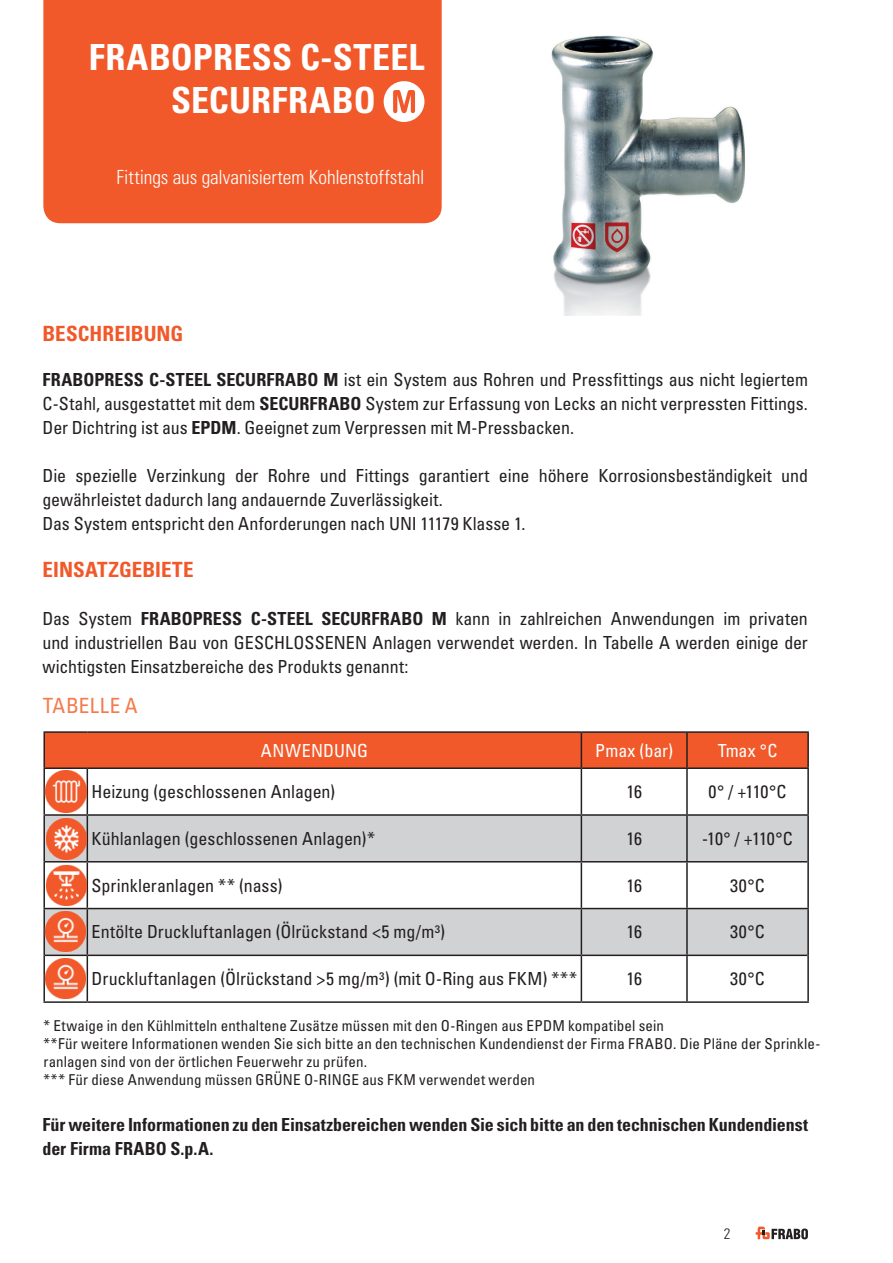
<style>
.page{position:relative;width:893px;height:1263px;background:#fff}
.page>*{position:absolute;margin:0;border:0;box-sizing:border-box;transform-origin:0 0}
.t1{font:700 condensed 36px/43.5px "Univers LT Std";letter-spacing:.005em;color:#fff}
.t2{font:700 condensed 21px "Univers LT Std";letter-spacing:.005em;color:#f1592a}
.t3{font:condensed 21px "Univers LT Std";letter-spacing:.02em;color:#f47b4c}
.t4{font:300 condensed 19.5px "Univers LT Std";letter-spacing:-.005em;color:#fff}
.t5{font:condensed 18px/24px "Univers LT Std";letter-spacing:-.005em;color:#231f20;text-align:justify}
.t6{font:700 condensed 18px/24px "Univers LT Std";letter-spacing:-.005em;color:#231f20}
.t7{font:condensed 18px "Univers LT Std";letter-spacing:.005em;color:#fff}
.t8{font:condensed 15px/18px "Univers LT Std";letter-spacing:.01em;color:#231f20}
.t9{font:300 condensed 15px "Univers LT Std";color:#231f20}
.s1{font-weight:700}
</style>
<div class="page">
<svg style="left:756px;top:1226px;width:52px;height:13px"></svg>
<div style="left:45px;top:733px;width:762px;height:34px;background:#f1592a"></div>
<svg style="left:88px;top:816px;width:719px;height:138px;fill:#d1d2d4"></svg>
<hr style="left:43px;top:731px;width:44px;height:2px;background:#231f20">
<hr style="left:43px;top:733px;width:2px;height:34px;background:#231f20">
<hr style="left:87px;top:731px;width:494px;height:2px;background:#231f20">
<hr style="left:581px;top:731px;width:106px;height:2px;background:#231f20">
<hr style="left:581px;top:733px;width:1px;height:34px;background:#231f20">
<hr style="left:687px;top:731px;width:122px;height:2px;background:#231f20">
<hr style="left:686px;top:733px;width:2px;height:34px;background:#231f20">
<hr style="left:807px;top:733px;width:2px;height:34px;background:#231f20">
<hr style="left:43px;top:767px;width:44px;height:2px;background:#231f20">
<hr style="left:87px;top:767px;width:494px;height:2px;background:#231f20">
<hr style="left:581px;top:767px;width:106px;height:2px;background:#231f20">
<hr style="left:687px;top:767px;width:122px;height:2px;background:#231f20">
<hr style="left:87px;top:861px;width:494px;height:1px;background:#231f20">
<hr style="left:581px;top:861px;width:106px;height:1px;background:#231f20">
<hr style="left:687px;top:861px;width:120px;height:1px;background:#231f20">
<hr style="left:45px;top:954px;width:42px;height:2px;background:#231f20">
<hr style="left:87px;top:954px;width:494px;height:2px;background:#231f20">
<hr style="left:581px;top:954px;width:106px;height:2px;background:#231f20">
<hr style="left:687px;top:954px;width:120px;height:2px;background:#231f20">
<hr style="left:43px;top:769px;width:2px;height:45px;background:#231f20">
<hr style="left:87px;top:769px;width:1px;height:45px;background:#231f20">
<hr style="left:581px;top:769px;width:1px;height:45px;background:#231f20">
<hr style="left:686px;top:769px;width:2px;height:45px;background:#231f20">
<hr style="left:807px;top:769px;width:2px;height:45px;background:#231f20">
<hr style="left:43px;top:814px;width:44px;height:2px;background:#231f20">
<hr style="left:43px;top:816px;width:2px;height:46px;background:#231f20">
<hr style="left:87px;top:814px;width:494px;height:2px;background:#231f20">
<hr style="left:87px;top:816px;width:1px;height:45px;background:#231f20">
<hr style="left:581px;top:814px;width:106px;height:2px;background:#231f20">
<hr style="left:581px;top:816px;width:1px;height:45px;background:#231f20">
<hr style="left:687px;top:814px;width:122px;height:2px;background:#231f20">
<hr style="left:686px;top:816px;width:2px;height:45px;background:#231f20">
<hr style="left:807px;top:816px;width:2px;height:46px;background:#231f20">
<hr style="left:43px;top:862px;width:2px;height:46px;background:#231f20">
<hr style="left:87px;top:862px;width:1px;height:46px;background:#231f20">
<hr style="left:581px;top:862px;width:1px;height:46px;background:#231f20">
<hr style="left:686px;top:862px;width:2px;height:46px;background:#231f20">
<hr style="left:807px;top:862px;width:2px;height:46px;background:#231f20">
<hr style="left:43px;top:908px;width:44px;height:1px;background:#231f20">
<hr style="left:43px;top:909px;width:2px;height:46px;background:#231f20">
<hr style="left:87px;top:908px;width:494px;height:1px;background:#231f20">
<hr style="left:87px;top:909px;width:1px;height:45px;background:#231f20">
<hr style="left:581px;top:908px;width:106px;height:1px;background:#231f20">
<hr style="left:581px;top:909px;width:1px;height:45px;background:#231f20">
<hr style="left:687px;top:908px;width:122px;height:1px;background:#231f20">
<hr style="left:686px;top:909px;width:2px;height:45px;background:#231f20">
<hr style="left:807px;top:909px;width:2px;height:46px;background:#231f20">
<hr style="left:43px;top:955px;width:2px;height:46px;background:#231f20">
<hr style="left:87px;top:956px;width:1px;height:45px;background:#231f20">
<hr style="left:581px;top:956px;width:1px;height:45px;background:#231f20">
<hr style="left:686px;top:956px;width:2px;height:45px;background:#231f20">
<hr style="left:807px;top:955px;width:2px;height:46px;background:#231f20">
<hr style="left:43px;top:1001px;width:44px;height:2px;background:#231f20">
<hr style="left:87px;top:1001px;width:494px;height:2px;background:#231f20">
<hr style="left:581px;top:1001px;width:106px;height:2px;background:#231f20">
<hr style="left:687px;top:1001px;width:122px;height:2px;background:#231f20">
<img style="left:45px;top:769px;width:42px;height:45px">
<img style="left:45px;top:816px;width:42px;height:138px">
<img style="left:45px;top:956px;width:42px;height:45px">
<img style="left:551px;top:35px;width:194px;height:281px">
<div style="left:43px;top:0;width:399px;height:223px;background:#f1592a"></div>
<div style="left:384px;top:81px;width:40px;height:41px;background:#fff;border-radius:50%"></div>
<svg style="left:393px;top:90px;width:22px;height:23px"></svg>
<h1 class="t1" style="left:171px;top:35px;width:255px;text-indent:-82px">FRABOPRESS C-STEEL<br>SECURFRABO</h1>
<p class="t4" style="left:116px;top:166px;width:310px">Fittings aus galvanisiertem Kohlenstoffstahl</p>
<p class="t2" style="left:43px;top:321px;width:142px">BESCHREIBUNG</p>
<p class="t5" style="left:43px;top:367px;width:767px"><span class="s1">FRABOPRESS C-STEEL SECURFRABO M</span> ist ein System aus Rohren und Pressfittings aus nicht legiertem C-Stahl, ausgestattet mit dem <span class="s1">SECURFRABO</span> System zur Erfassung von Lecks an nicht verpressten Fittings.<br>Der Dichtring ist aus <span class="s1">EPDM</span>. Geeignet zum Verpressen mit M-Pressbacken.</p>
<p class="t5" style="left:43px;top:463px;width:767px;text-align:left">Die spezielle Verzinkung der Rohre und Fittings garantiert eine höhere Korrosionsbeständigkeit und gewährleistet dadurch lang andauernde Zuverlässigkeit.<br>Das System entspricht den Anforderungen nach UNI 11179 Klasse 1.</p>
<p class="t2" style="left:43px;top:556px;width:153px">EINSATZGEBIETE</p>
<p class="t5" style="left:43px;top:606px;width:767px">Das System <span class="s1">FRABOPRESS C-STEEL SECURFRABO M</span> kann in zahlreichen Anwendungen im privaten und industriellen Bau von GESCHLOSSENEN Anlagen verwendet werden. In Tabelle A werden einige der wichtigsten Einsatzbereiche des Produkts genannt:</p>
<p class="t3" style="left:43px;top:692px;width:96px">TABELLE A</p>
<p class="t7" style="left:261px;top:739px;width:109px">ANWENDUNG</p>
<p class="t7" style="left:595px;top:739px;width:79px">Pmax (bar)</p>
<p class="t7" style="left:718px;top:739px;width:61px">Tmax °C</p>
<p class="t5" style="left:92px;top:779px;width:245px">Heizung (geschlossenen Anlagen)</p>
<p class="t5" style="left:626px;top:779px;width:17px">16</p>
<p class="t5" style="left:709px;top:779px;width:79px">0° / +110°C</p>
<p class="t5" style="left:92px;top:826px;width:285px">Kühlanlagen (geschlossenen Anlagen)*</p>
<p class="t5" style="left:626px;top:826px;width:17px">16</p>
<p class="t5" style="left:702px;top:826px;width:92px">-10° / +110°C</p>
<p class="t5" style="left:92px;top:873px;width:192px">Sprinkleranlagen ** (nass)</p>
<p class="t5" style="left:626px;top:873px;width:17px">16</p>
<p class="t5" style="left:730px;top:873px;width:36px">30°C</p>
<p class="t5" style="left:92px;top:920px;width:355px">Entölte Druckluftanlagen (Ölrückstand &lt;5 mg/m³)</p>
<p class="t5" style="left:626px;top:920px;width:17px">16</p>
<p class="t5" style="left:730px;top:920px;width:36px">30°C</p>
<p class="t5" style="left:92px;top:966px;width:487px">Druckluftanlagen (Ölrückstand &gt;5 mg/m³) (mit O-Ring aus FKM) ***</p>
<p class="t5" style="left:626px;top:966px;width:17px">16</p>
<p class="t5" style="left:730px;top:966px;width:36px">30°C</p>
<p class="t8" style="left:43px;top:1016px;width:779px">* Etwaige in den Kühlmitteln enthaltene Zusätze müssen mit den O-Ringen aus EPDM kompatibel sein<br>**Für weitere Informationen wenden Sie sich bitte an den technischen Kundendienst der Firma FRABO. Die Pläne der Sprinkle&shy;ranlagen sind von der örtlichen Feuerwehr zu prüfen.<br>*** Für diese Anwendung müssen GRÜNE O-RINGE aus FKM verwendet werden</p>
<p class="t6" style="left:43px;top:1112px;width:767px">Für weitere Informationen zu den Einsatzbereichen wenden Sie sich bitte an den technischen Kundendienst der Firma FRABO S.p.A.</p>
<p class="t9" style="left:724px;top:1225px;width:8px">2</p>
</div>
